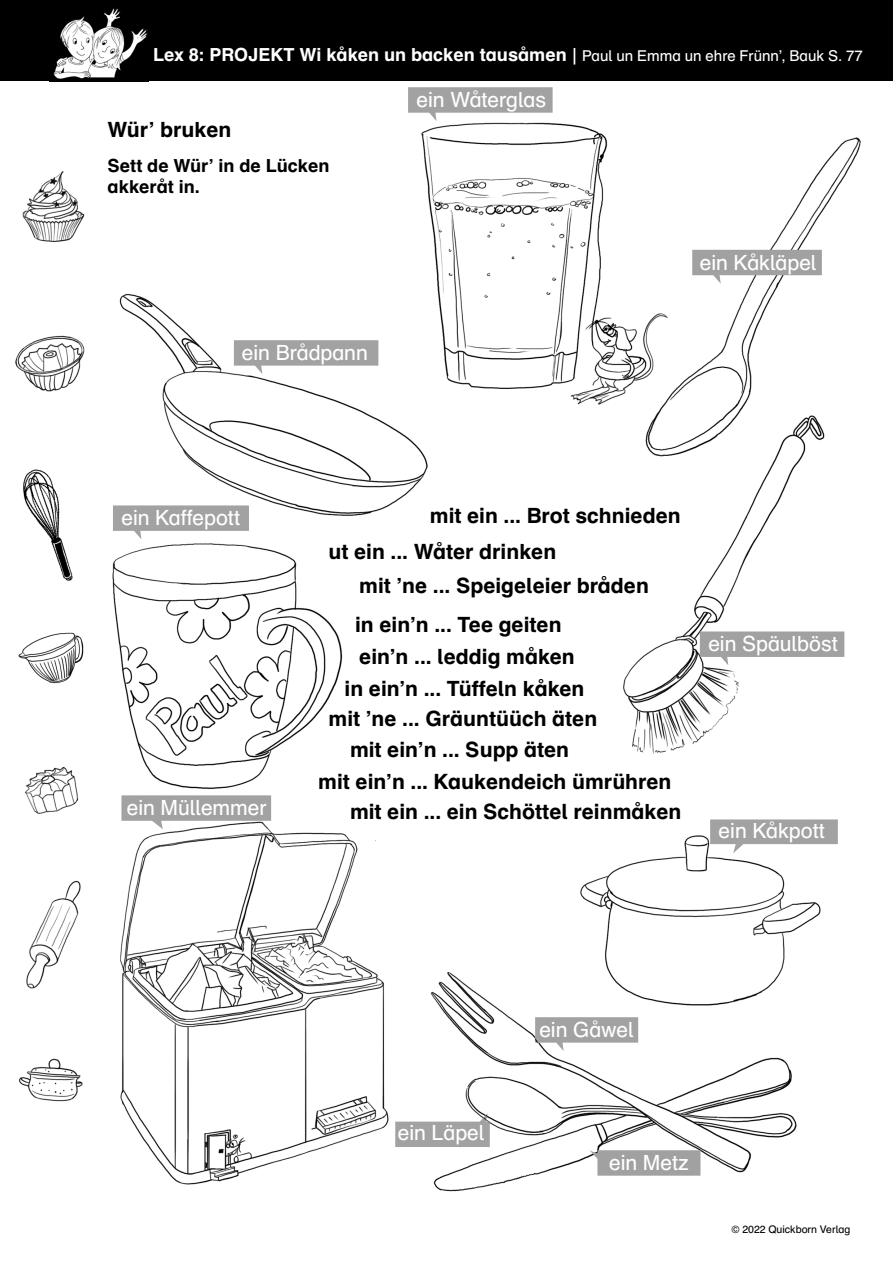
<style>
.page{position:relative;width:893px;height:1263px;background:#fff}
.page>*{position:absolute;margin:0;border:0;box-sizing:border-box;transform-origin:0 0}
.t1{font:700 21px/39px "Schulbuch Nord OT";color:#000;text-align:center}
.t2{font:21px "Schulbuch Nord OT";color:#fff}
.t3{font:700 18px "Schulbuch Nord OT";color:#fff}
.t4{font:700 18px/21.6px "Schulbuch Nord OT";color:#000}
.t5{font:10.5px "Schulbuch Nord OT";color:#000}
.s1{font-weight:400}
.s2{font-weight:400;font-size:15px}
</style>
<div class="page">
<img style="left:54px;top:81px;width:807px;height:1111px">
<img style="left:15px;top:121px;width:77px;height:1063px">
<div style="left:0;top:0;width:893px;height:81px;background:#000"></div>
<img style="left:53px;top:8px;width:95px;height:71px">
<img style="left:535px;top:1017px;width:103px;height:34px">
<svg style="left:589px;top:1150px;width:111px;height:26px;background:#a8a8a8"></svg>
<img style="left:395px;top:1113px;width:95px;height:34px">
<img style="left:710px;top:819px;width:128px;height:34px">
<svg style="left:700px;top:631px;width:144px;height:34px"></svg>
<svg style="left:692px;top:250px;width:130px;height:34px"></svg>
<img style="left:408px;top:87px;width:145px;height:34px">
<img style="left:234px;top:340px;width:144px;height:34px">
<img style="left:113px;top:505px;width:136px;height:34px">
<img style="left:121px;top:795px;width:150px;height:34px">
<svg style="left:342px;top:426px;width:295px;height:474px"></svg>
<p class="t3" style="left:153px;top:43px;width:711px">Lex 8: PROJEKT Wi kåken un backen tausåmen <span class="s1">|</span> <span class="s2">Paul un Emma un ehre Frünn’, Bauk S. 77</span></p>
<p class="t1" style="left:108px;top:110px;width:125px">Wür’ bruken</p>
<p class="t4" style="left:108px;top:155px;width:223px">Sett de Wür’ in de Lücken akkeråt in.</p>
<p class="t2" style="left:417px;top:87px;width:131px">ein Wåterglas</p>
<p class="t2" style="left:242px;top:339px;width:128px">ein Brådpann</p>
<p class="t2" style="left:700px;top:249px;width:118px">ein Kåkläpel</p>
<p class="t2" style="left:121px;top:505px;width:120px">ein Kaffepott</p>
<p class="t2" style="left:127px;top:795px;width:141px">ein Müllemmer</p>
<p class="t1" style="left:430px;top:497px;width:252px">mit ein ... Brot schnieden</p>
<p class="t1" style="left:329px;top:532px;width:229px">ut ein ... Wåter drinken</p>
<p class="t1" style="left:355px;top:566px;width:295px;text-align:left">mit ’ne ... Speigeleier bråden in ein’n ... Tee geiten</p>
<p class="t1" style="left:345px;top:641px;width:241px;line-height:32.2px">ein’n ... leddig måken<br>in ein’n ... Tüffeln kåken</p>
<p class="t1" style="left:329px;top:704px;width:270px;line-height:30.9px">mit ’ne ... Gräuntüüch äten mit ein’n ... Supp äten</p>
<p class="t1" style="left:318px;top:763px;width:355px">mit ein’n ... Kaukendeich ümrühren</p>
<p class="t1" style="left:350px;top:793px;width:333px">mit ein ... ein Schöttel reinmåken</p>
<p class="t2" style="left:708px;top:631px;width:131px">ein Späulböst</p>
<p class="t2" style="left:719px;top:818px;width:108px">ein Kåkpott</p>
<p class="t2" style="left:398px;top:1119px;width:88px">ein Läpel</p>
<p class="t2" style="left:539px;top:1016px;width:96px">ein Gåwel</p>
<p class="t2" style="left:609px;top:1149px;width:81px">ein Metz</p>
<p class="t5" style="left:731px;top:1223px;width:120px">© 2022 Quickborn Verlag</p>
</div>
